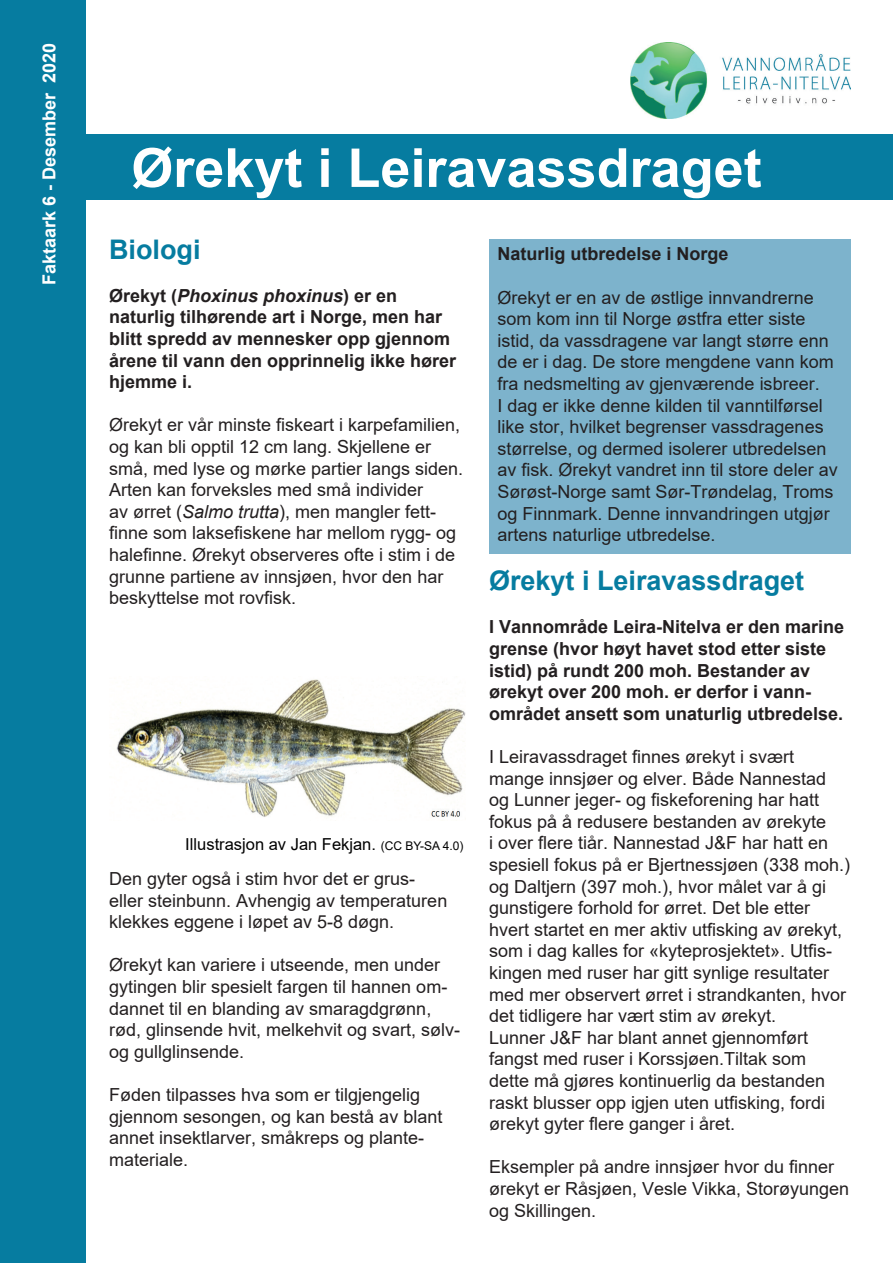
<style>
.page{position:relative;width:893px;height:1263px;background:#fff}
.page>*{position:absolute;margin:0;border:0;box-sizing:border-box;transform-origin:0 0}
.t1{font:700 54px "Arial";color:#fff}
.t2{font:700 27px "Arial";color:#067ca0}
.t3{font:18px/21.6px "Arial";color:#231f20}
.t4{font:700 18px/21.6px "Arial";color:#231f20}
.t5{font:700 18px "Arial";color:#fff}
.t6{font:16.5px "Arial";color:#000}
.s1{font-style:italic}
.s2{font-size:12px}
</style>
<div class="page">
<div style="left:0;top:0;width:85px;height:1263px;background:#067ca0"></div>
<img style="left:630px;top:43px;width:220px;height:76px">
<div style="left:0;top:135px;width:893px;height:65px;background:#067ca0"></div>
<img style="left:116px;top:679px;width:349px;height:138px">
<div style="left:489px;top:239px;width:361px;height:314px;background:#7db3cc"></div>
<p class="t5" style="left:37px;top:285px;width:244px;rotate:-90deg">Faktaark 6 - Desember 2020</p>
<h1 class="t1" style="left:131px;top:130px;width:632px">Ørekyt i Leiravassdraget</h1>
<h2 class="t2" style="left:109px;top:230px;width:93px">Biologi</h2>
<p class="t4" style="left:109px;top:285px;width:349px">Ørekyt (<span class="s1">Phoxinus phoxinus</span>) er en naturlig tilhørende art i Norge, men har blitt spredd av mennesker opp gjennom årene til vann den opprinnelig ikke hører hjemme i.</p>
<p class="t3" style="left:109px;top:414px;width:356px">Ørekyt er vår minste fiskeart i karpefamilien, og kan bli opptil 12 cm lang. Skjellene er små, med lyse og mørke partier langs siden.<br>Arten kan forveksles med små individer<br>av ørret (<span class="s1">Salmo trutta</span>), men mangler fett&shy;finne som laksefiskene har mellom rygg- og halefinne. Ørekyt observeres ofte i stim i de grunne partiene av innsjøen, hvor den har beskyttelse mot rovfisk.</p>
<p class="t6" style="left:185px;top:833px;width:280px">Illustrasjon av Jan Fekjan. <span class="s2">(CC BY-SA 4.0)</span></p>
<p class="t3" style="left:109px;top:868px;width:340px">Den gyter også i stim hvor det er grus&shy;eller steinbunn. Avhengig av temperaturen klekkes eggene i løpet av 5-8 døgn.</p>
<p class="t3" style="left:109px;top:954px;width:353px">Ørekyt kan variere i utseende, men under gytingen blir spesielt fargen til hannen om&shy;dannet til en blanding av smaragdgrønn, rød, glinsende hvit, melkehvit og svart, sølv&shy;og gullglinsende.</p>
<p class="t3" style="left:109px;top:1084px;width:335px">Føden tilpasses hva som er tilgjengelig gjennom sesongen, og kan bestå av blant annet insektlarver, småkreps og plante&shy;materiale.</p>
<p class="t4" style="left:497px;top:244px;width:233px">Naturlig utbredelse i Norge</p>
<p class="t3" style="left:497px;top:286px;width:342px">Ørekyt er en av de østlige innvandrerne som kom inn til Norge østfra etter siste istid, da vassdragene var langt større enn de er i dag. De store mengdene vann kom fra nedsmelting av gjenværende isbreer.<br>I dag er ikke denne kilden til vanntilførsel like stor, hvilket begrenser vassdragenes størrelse, og dermed isolerer utbredelsen av fisk. Ørekyt vandret inn til store deler av Sørøst-Norge samt Sør-Trøndelag, Troms og Finnmark. Denne innvandringen utgjør artens naturlige utbredelse.</p>
<h2 class="t2" style="left:489px;top:562px;width:317px">Ørekyt i Leiravassdraget</h2>
<p class="t4" style="left:489px;top:616px;width:357px">I Vannområde Leira-Nitelva er den marine grense (hvor høyt havet stod etter siste istid) på rundt 200 moh. Bestander av ørekyt over 200 moh. er derfor i vann&shy;området ansett som unaturlig utbredelse.</p>
<p class="t3" style="left:489px;top:746px;width:363px">I Leiravassdraget finnes ørekyt i svært mange innsjøer og elver. Både Nannestad og Lunner jeger- og fiskeforening har hatt fokus på å redusere bestanden av ørekyte<br>i over flere tiår. Nannestad J&amp;F har hatt en spesiell fokus på er Bjertnessjøen (338 moh.) og Daltjern (397 moh.), hvor målet var å gi gunstigere forhold for ørret. Det ble etter hvert startet en mer aktiv utfisking av ørekyt, som i dag kalles for «kyteprosjektet». Utfis&shy;kingen med ruser har gitt synlige resultater med mer observert ørret i strandkanten, hvor det tidligere har vært stim av ørekyt.<br>Lunner J&amp;F har blant annet gjennomført fangst med ruser i Korssjøen.Tiltak som dette må gjøres kontinuerlig da bestanden raskt blusser opp igjen uten utfisking, fordi ørekyt gyter flere ganger i året.</p>
<p class="t3" style="left:489px;top:1156px;width:362px">Eksempler på andre innsjøer hvor du finner ørekyt er Råsjøen, Vesle Vikka, Storøyungen og Skillingen.</p>
</div>
